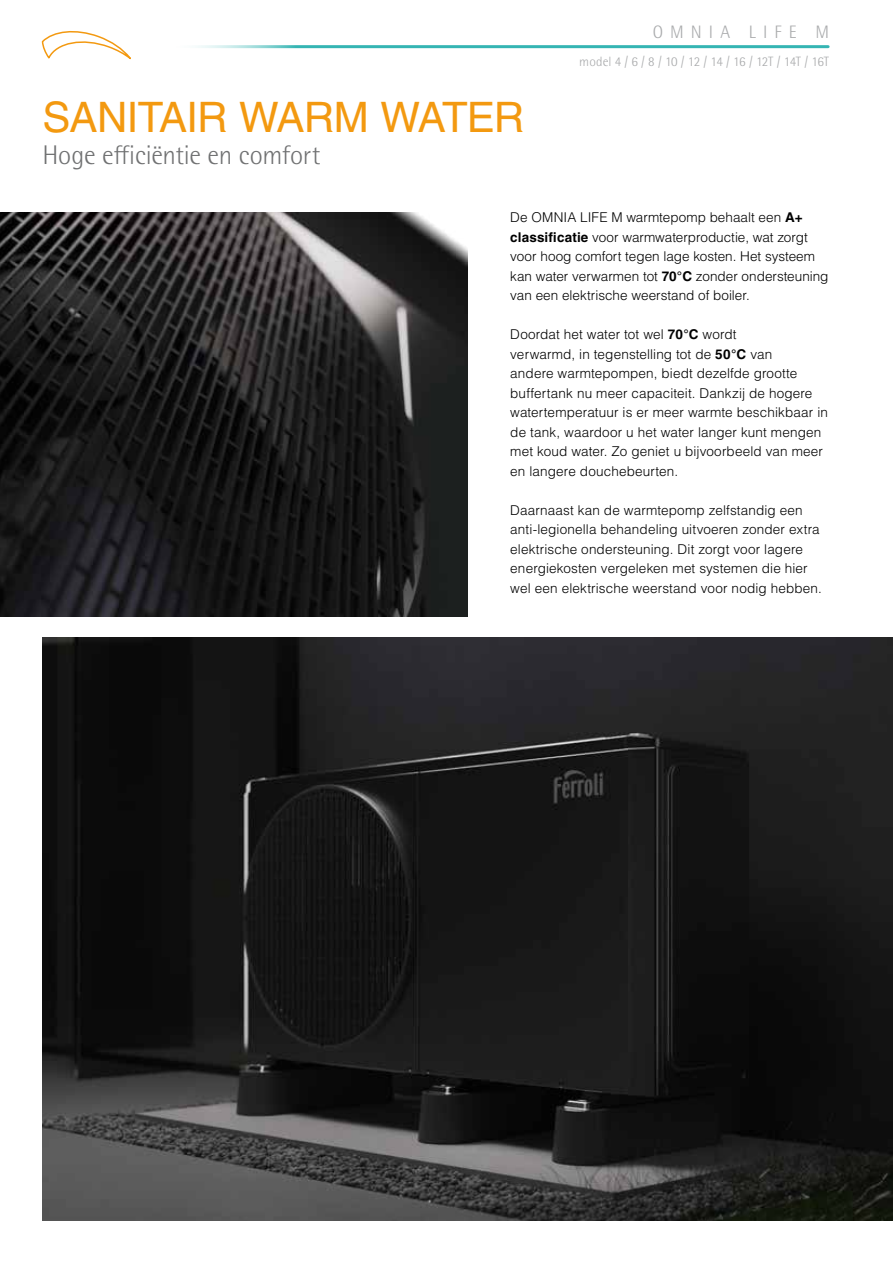
<style>
.page{position:relative;width:893px;height:1263px;background:#fff}
.page>*{position:absolute;margin:0;border:0;box-sizing:border-box;transform-origin:0 0}
.t1{font:42px "Helvetica LT Std";letter-spacing:-.02em;color:#f39910}
.t2{font:300 27px "Rotis Semi Sans Pro";letter-spacing:-.01em;color:#707172}
.t3{font:300 18px "Rotis Semi Sans Pro";letter-spacing:.39em;color:#a9aaac}
.t4{font:300 13.5px/19.5px "Helvetica LT Std";letter-spacing:.01em;color:#000}
.t5{font:300 13.5px "Rotis Semi Sans Pro";letter-spacing:-.025em;color:#a9aaac}
.s1{font-weight:700}
</style>
<div class="page">
<img style="left:0;top:213px;width:468px;height:403px">
<svg style="left:41px;top:31px;width:90px;height:29px"></svg>
<hr style="left:169px;top:45px;width:659px;height:3px;background:#35b5b3">
<img style="left:43px;top:638px;width:850px;height:582px">
<hr style="left:892px;top:638px;width:1px;height:34px;background:#f39910">
<h1 class="t1" style="left:43px;top:93px;width:483px">SANITAIR WARM WATER</h1>
<h2 class="t2" style="left:43px;top:139px;width:279px">Hoge efficiëntie en comfort</h2>
<h3 class="t3" style="left:653px;top:22px;width:178px">OMNIA LIFE M</h3>
<p class="t5" style="left:579px;top:54px;width:251px">model 4 / 6 / 8 / 10 / 12 / 14 / 16 / 12T / 14T / 16T</p>
<p class="t4" style="left:510px;top:208px;width:320px">De OMNIA LIFE M warmtepomp behaalt een <span class="s1">A+ classificatie</span> voor warmwaterproductie, wat zorgt voor hoog comfort tegen lage kosten. Het systeem kan water verwarmen tot <span class="s1">70°C</span> zonder ondersteuning van een elektrische weerstand of boiler.</p>
<p class="t4" style="left:510px;top:325px;width:319px">Doordat het water tot wel <span class="s1">70°C</span> wordt<br>verwarmd, in tegenstelling tot de <span class="s1">50°C</span> van<br>andere warmtepompen, biedt dezelfde grootte buffertank nu meer capaciteit. Dankzij de hogere watertemperatuur is er meer warmte beschikbaar in de tank, waardoor u het water langer kunt mengen met koud water. Zo geniet u bijvoorbeeld van meer en langere douchebeurten.</p>
<p class="t4" style="left:510px;top:500px;width:313px">Daarnaast kan de warmtepomp zelfstandig een anti-legionella behandeling uitvoeren zonder extra elektrische ondersteuning. Dit zorgt voor lagere energiekosten vergeleken met systemen die hier wel een elektrische weerstand voor nodig hebben.</p>
</div>
